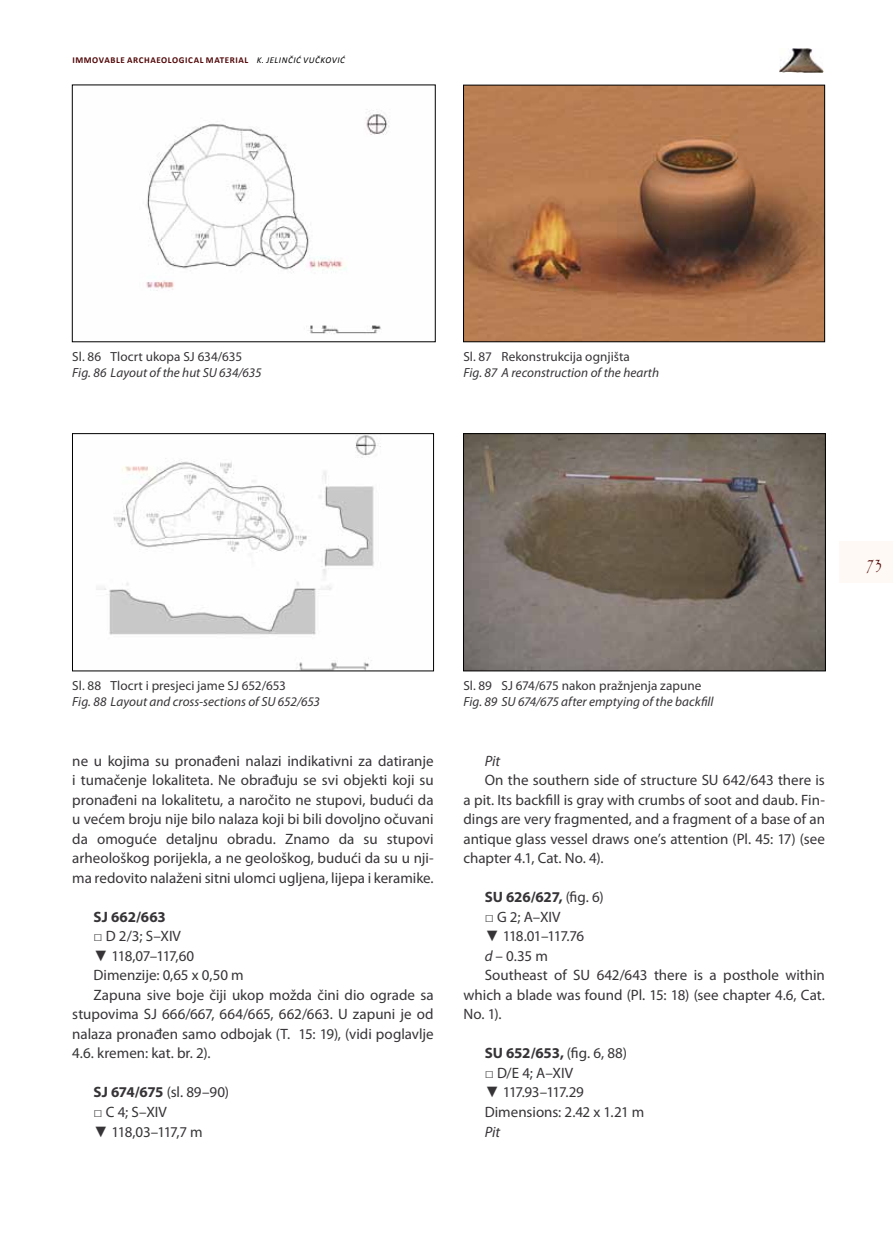
<style>
.page{position:relative;width:893px;height:1234px;background:#fff}
.page>*{position:absolute;margin:0;border:0;box-sizing:border-box;transform-origin:0 0}
.t1{font:18px "Papyrus";color:#500506;scale:.8 1}
.t2{font:15px/19.5px "Myriad Pro";color:#373437;text-align:justify}
.t3{font:700 15px "Myriad Pro";letter-spacing:-.005em;color:#373437}
.t4{font:15px "Myriad Pro";letter-spacing:-.065em;color:#373437}
.t5{font:italic 15px "Myriad Pro";letter-spacing:-.01em;color:#373437}
.t6{font:italic 13.2px "Myriad Pro";color:#373437}
.t7{font:13.2px "Myriad Pro";letter-spacing:.005em;color:#373437}
.t8{font:700 9px "Calibri";letter-spacing:.06em;color:#500506}
.t9{font:italic 9px "Calibri";color:#000}
.s1{font-weight:400;font-style:italic;color:#000}
.s2{font-family:"Times New Roman"}
.s3{font-weight:700}
.s4{font-weight:400}
.s5{font-style:italic}
</style>
<div class="page">
<img style="left:780px;top:48px;width:44px;height:24px">
<div style="left:839px;top:541px;width:54px;height:42px;background:#fef9f4"></div>
<img style="left:146px;top:109px;width:244px;height:225px">
<img style="left:465px;top:87px;width:358px;height:253px">
<div style="left:463px;top:85px;width:362px;height:257px;border:1px solid #000"></div>
<img style="left:96px;top:435px;width:285px;height:234px">
<div style="left:72px;top:433px;width:362px;height:238px;border:1px solid #000"></div>
<img style="left:465px;top:435px;width:359px;height:234px">
<div style="left:463px;top:433px;width:363px;height:238px;border:1px solid #000"></div>
<p class="t8" style="left:72px;top:54px;width:203px">IMMOVABLE ARCHAEOLOGICAL MATERIAL <span class="s1">K. JELINČIĆ</span></p>
<p class="t9" style="left:303px;top:54px;width:39px">VUČKOVIĆ</p>
<p class="t7" style="left:72px;top:348px;width:171px">Sl. 86 Tlocrt ukopa SJ 634/635</p>
<p class="t6" style="left:72px;top:364px;width:191px">Fig. 86 Layout of the hut SU 634/635</p>
<p class="t7" style="left:463px;top:348px;width:168px">Sl. 87 Rekonstrukcija ognjišta</p>
<p class="t6" style="left:463px;top:364px;width:197px">Fig. 87 A reconstruction of the hearth</p>
<p class="t1" style="left:866px;top:553px;width:22px">73</p>
<p class="t7" style="left:72px;top:677px;width:215px">Sl. 88 Tlocrt i presjeci jame SJ 652/653</p>
<p class="t6" style="left:72px;top:693px;width:249px">Fig. 88 Layout and cross-sections of SU 652/653</p>
<p class="t2" style="left:72px;top:750px;width:363px">ne u kojima su pronađeni nalazi indikativni za datiranje i tumačenje lokaliteta. Ne obrađuju se svi objekti koji su pronađeni na lokalitetu, a naročito ne stupovi, budući da u većem broju nije bilo nalaza koji bi bili dovoljno očuvani da omoguće detaljnu obradu. Znamo da su stupovi arheološkog porijekla, a ne geološkog, budući da su u nji&shy;ma redovito nalaženi sitni ulomci ugljena, lijepa i keramike.</p>
<p class="t3" style="left:94px;top:906px;width:74px">SJ 662/663</p>
<p class="t2" style="left:94px;top:926px;width:89px"><span class="s2">□</span> D 2/3; S–XIV</p>
<p class="t4" style="left:94px;top:946px;width:102px"><span class="s2">▼</span> 118,07–117,60</p>
<p class="t2" style="left:94px;top:965px;width:152px">Dimenzije: 0,65 x 0,50 m</p>
<p class="t2" style="left:94px;top:984px;width:342px">Zapuna sive boje čiji ukop možda čini dio ograde sa</p>
<p class="t2" style="left:72px;top:1004px;width:363px">stupovima SJ 666/667, 664/665, 662/663. U zapuni je od</p>
<p class="t2" style="left:72px;top:1023px;width:363px">nalaza pronađen samo odbojak (T. 15: 19), (vidi poglavlje</p>
<p class="t2" style="left:72px;top:1043px;width:140px">4.6. kremen: kat. br. 2).</p>
<p class="t2" style="left:94px;top:1082px;width:137px"><span class="s3">SJ 674/675</span> (sl. 89–90)</p>
<p class="t2" style="left:94px;top:1101px;width:75px"><span class="s2">□</span> C 4; S–XIV</p>
<p class="t2" style="left:94px;top:1121px;width:111px"><span class="s2">▼</span> 118,03–117,7 m</p>
<p class="t7" style="left:463px;top:677px;width:240px">Sl. 89 SJ 674/675 nakon pražnjenja zapune</p>
<p class="t6" style="left:463px;top:693px;width:252px">Fig. 89 SU 674/675 after emptying of the backfill</p>
<p class="t5" style="left:485px;top:751px;width:17px">Pit</p>
<p class="t2" style="left:464px;top:770px;width:363px;text-indent:21px">On the southern side of structure SU 642/643 there is a pit. Its backfill is gray with crumbs of soot and daub. Fin&shy;dings are very fragmented, and a fragment of a base of an antique glass vessel draws one’s attention (Pl. 45: 17) (see chapter 4.1, Cat. No. 4).</p>
<p class="t3" style="left:485px;top:887px;width:120px">SU 626/627, <span class="s4">(fig. 6)</span></p>
<p class="t2" style="left:485px;top:906px;width:77px"><span class="s2">□</span> G 2; A–XIV</p>
<p class="t4" style="left:485px;top:926px;width:101px"><span class="s2">▼</span> 118.01–117.76</p>
<p class="t2" style="left:485px;top:945px;width:65px"><span class="s5">d</span> – 0.35 m</p>
<p class="t2" style="left:485px;top:965px;width:342px">Southeast of SU 642/643 there is a posthole within</p>
<p class="t2" style="left:464px;top:984px;width:363px">which a blade was found (Pl. 15: 18) (see chapter 4.6, Cat.</p>
<p class="t2" style="left:464px;top:1004px;width:39px">No. 1).</p>
<p class="t3" style="left:485px;top:1043px;width:144px">SU 652/653, <span class="s4">(fig. 6, 88)</span></p>
<p class="t2" style="left:485px;top:1062px;width:90px"><span class="s2">□</span> D/E 4; A–XIV</p>
<p class="t2" style="left:485px;top:1082px;width:161px"><span class="s2">▼</span> 117.93–117.29<br>Dimensions: 2.42 x 1.21 m</p>
<p class="t5" style="left:485px;top:1121px;width:17px">Pit</p>
</div>
